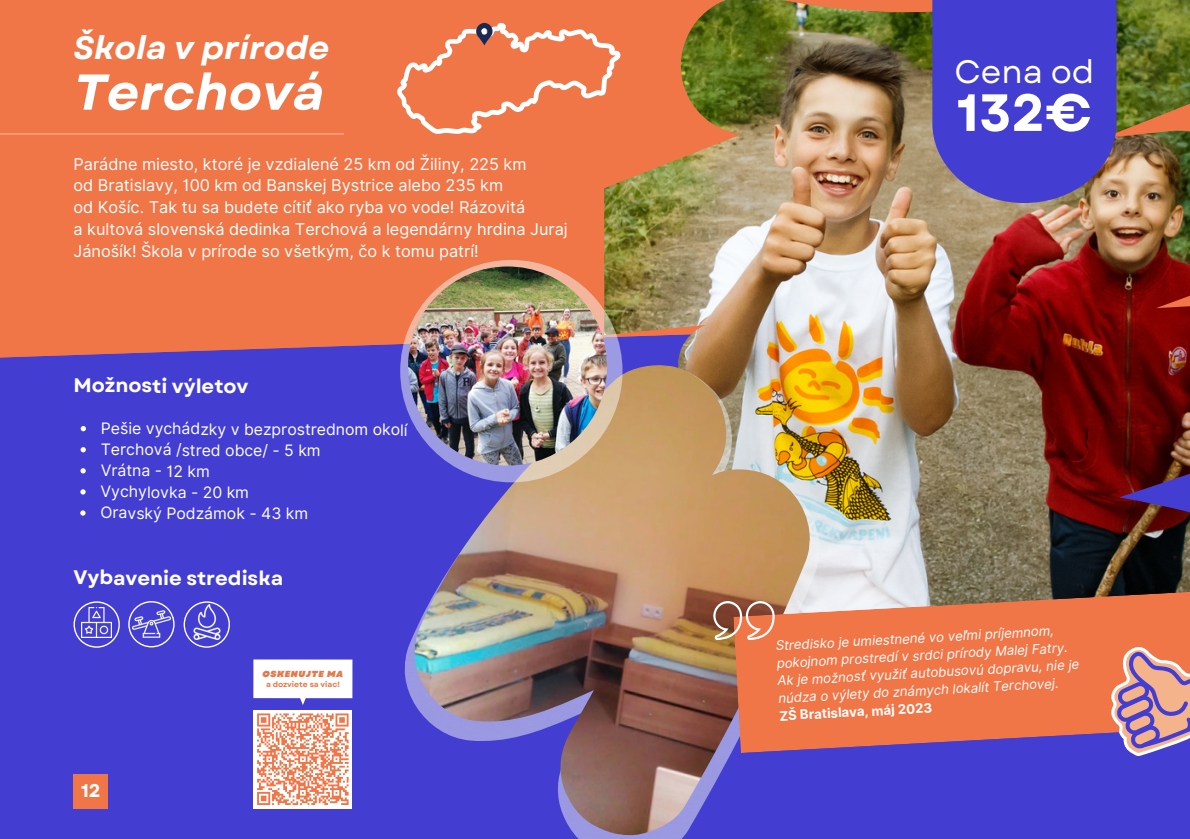
<style>
.page{position:relative;width:1190px;height:839px;background:#fff}
.page>*{position:absolute;margin:0;border:0;box-sizing:border-box;transform-origin:0 0}
.t1{font:700 52.2px "Garet";color:#fff}
.t2{font:italic 700 50.2px "Garet";color:#fff}
.t3{font:italic 700 32.4px "Garet";color:#fff}
.t4{font:32.4px "Garet";color:#fff}
.t5{font:700 19.6px "Garet";letter-spacing:-.005em;color:#fff}
.t6{font:700 18.4px "Garet";color:#fff}
.t7{font:16.2px/21.8px "Inter";color:#fff}
.t8{font:15.8px "Inter";letter-spacing:-.005em;color:#fff}
.t9{font:italic 13.2px/17.6px "Inter";color:#fff}
.t10{font:700 13.2px "Inter";color:#fff}
.t11{font:italic 900 8.8px "Garet";letter-spacing:.075em;color:#e6784b}
.t12{font:700 7.6px "Garet";color:#e6784b}
</style>
<div class="page">
<div style="left:0;top:0;width:1190px;height:838px;background:#f07547"></div>
<hr style="left:0;top:133px;width:344px;height:2px;background:#fff">
<div style="left:0;top:321px;width:1190px;height:517px;background:#433ed1"></div>
<img style="left:604px;top:0;width:586px;height:590px">
<svg style="left:932px;top:0;width:184px;height:203px;background:#4b45c8"></svg>
<img style="left:391px;top:366px;width:435px;height:472px">
<img style="left:402px;top:364px;width:414px;height:474px">
<svg style="left:733px;top:590px;width:457px;height:163px"></svg>
<svg style="left:397px;top:23px;width:223px;height:111px"></svg>
<div style="left:253px;top:709px;width:99px;height:99px;background:#fff"></div>
<svg style="left:257px;top:713px;width:92px;height:92px"></svg>
<img style="left:400px;top:260px;width:222px;height:222px;border-radius:50%">
<img style="left:408px;top:266px;width:199px;height:199px;border-radius:50%">
<svg style="left:253px;top:659px;width:99px;height:46px;background:#e1e0f7"></svg>
<svg style="left:1082px;top:620px;width:108px;height:153px"></svg>
<svg style="left:713px;top:601px;width:62px;height:39px"></svg>
<div style="left:74px;top:774px;width:34px;height:34px;background:#f07547"></div>
<svg style="left:81px;top:426px;width:5px;height:5px"></svg>
<svg style="left:81px;top:447px;width:5px;height:5px"></svg>
<svg style="left:80px;top:468px;width:6px;height:5px"></svg>
<svg style="left:80px;top:489px;width:6px;height:5px"></svg>
<svg style="left:80px;top:510px;width:6px;height:5px"></svg>
<svg style="left:74px;top:601px;width:46px;height:46px"></svg>
<img style="left:82px;top:608px;width:30px;height:30px">
<svg style="left:128px;top:601px;width:47px;height:46px"></svg>
<img style="left:133px;top:605px;width:37px;height:37px">
<svg style="left:184px;top:601px;width:46px;height:46px"></svg>
<img style="left:190px;top:604px;width:34px;height:35px">
<p class="t3" style="left:74px;top:24px;width:257px">Škola v prírode</p>
<p class="t2" style="left:74px;top:56px;width:253px">Terchová</p>
<p class="t7" style="left:74px;top:153px;width:455px">Parádne miesto, ktoré je vzdialené 25 km od Žiliny, 225 km</p>
<p class="t7" style="left:74px;top:174px;width:431px">od Bratislavy, 100 km od Banskej Bystrice alebo 235 km</p>
<p class="t7" style="left:74px;top:196px;width:453px">od Košíc. Tak tu sa budete cítiť ako ryba vo vode! Rázovitá</p>
<p class="t7" style="left:74px;top:218px;width:496px">a kultová slovenská dedinka Terchová a legendárny hrdina Juraj<br>Jánošík! Škola v prírode so všetkým, čo k tomu patrí!</p>
<p class="t5" style="left:74px;top:371px;width:177px">Možnosti výletov</p>
<p class="t8" style="left:101px;top:419px;width:308px">Pešie vychádzky v bezprostrednom okolí</p>
<p class="t8" style="left:101px;top:440px;width:221px">Terchová /stred obce/ - 5 km</p>
<p class="t8" style="left:101px;top:461px;width:111px">Vrátna - 12 km</p>
<p class="t8" style="left:101px;top:482px;width:150px">Vychylovka - 20 km</p>
<p class="t8" style="left:101px;top:503px;width:209px">Oravský Podzámok - 43 km</p>
<p class="t5" style="left:74px;top:564px;width:211px">Vybavenie strediska</p>
<p class="t6" style="left:81px;top:777px;width:21px">12</p>
<p class="t11" style="left:263px;top:667px;width:82px">OSKENUJTE MA</p>
<p class="t12" style="left:266px;top:678px;width:75px">a dozviete sa viac!</p>
<p class="t4" style="left:954px;top:48px;width:141px">Cena od</p>
<p class="t1" style="left:957px;top:75px;width:137px">132€</p>
<p class="t9" style="left:775px;top:636px;width:293px;rotate:-3deg">Stredisko je umiestnené vo veľmi príjemnom, pokojnom prostredí v srdci prírody Malej Fatry.</p>
<p class="t9" style="left:777px;top:671px;width:304px;rotate:-3deg">Ak je možnosť využiť autobusovú dopravu, nie je núdza o výlety do známych lokalít Terchovej.</p>
<p class="t10" style="left:779px;top:707px;width:154px;rotate:-3deg">ZŠ Bratislava, máj 2023</p>
</div>
